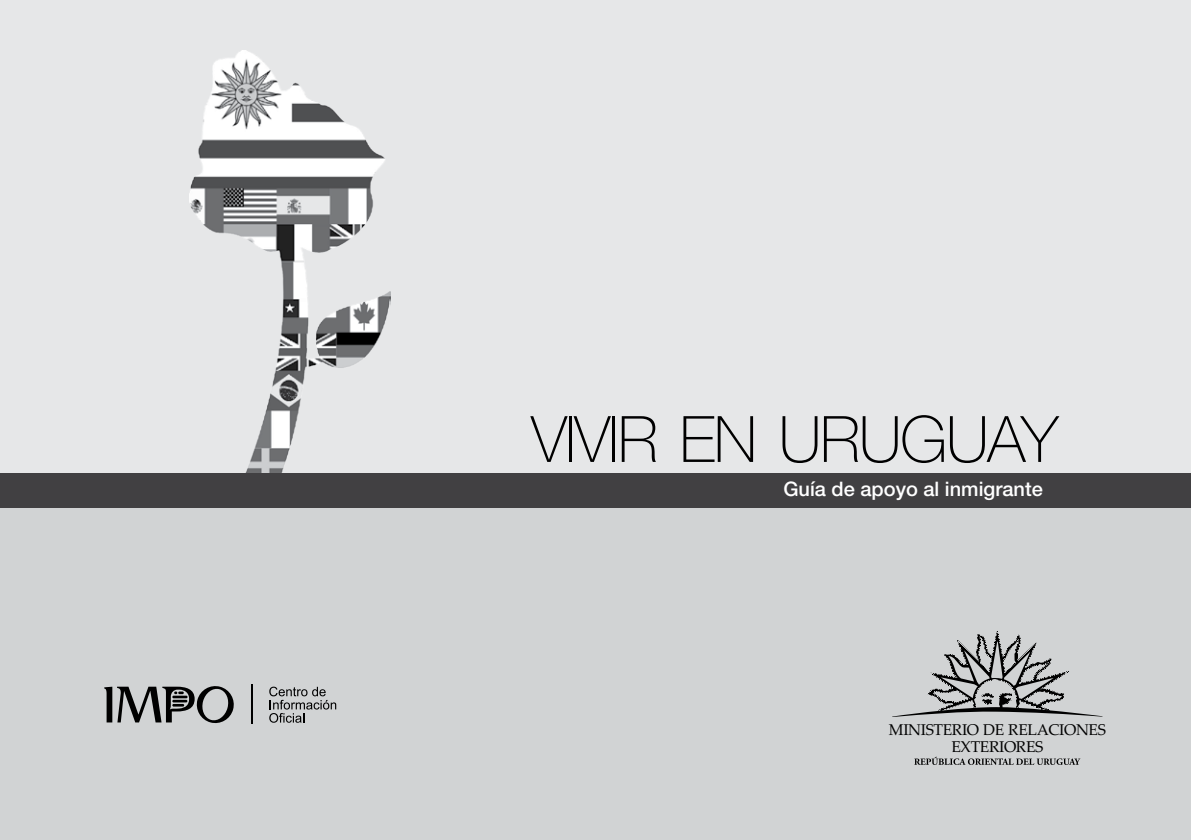
<style>
.page{position:relative;width:1191px;height:840px;background:#fff}
.page>*{position:absolute;margin:0;border:0;box-sizing:border-box;transform-origin:0 0}
.t1{font:100 64px "Helvetica Neue";letter-spacing:-.025em;color:#000}
.t2{font:500 20px "Helvetica Neue";color:#fff}
.t3{font:15.6px/16.8px "Palatino Linotype";letter-spacing:-.025em;color:#000;text-align:center}
</style>
<div class="page">
<div style="left:0;top:0;width:1191px;height:472px;background:#e6e7e8"></div>
<div style="left:0;top:507px;width:1191px;height:332px;background:#d1d3d4"></div>
<div style="left:0;top:472px;width:1191px;height:35px;background:#414042"></div>
<svg style="left:104px;top:686px;width:130px;height:37px"></svg>
<svg style="left:269px;top:686px;width:67px;height:36px"></svg>
<hr style="left:251px;top:684px;width:2px;height:39px;background:#000">
<svg style="left:897px;top:631px;width:203px;height:85px"></svg>
<svg style="left:914px;top:756px;width:166px;height:8px"></svg>
<img style="left:190px;top:51px;width:201px;height:421px">
<h1 class="t1" style="left:531px;top:402px;width:528px">VIVIR EN URUGUAY</h1>
<p class="t2" style="left:783px;top:477px;width:261px">Guía de apoyo al inmigrante</p>
<p class="t3" style="left:889px;top:720px;width:218px">MINISTERIO DE RELACIONES<br>EXTERIORES</p>
</div>
